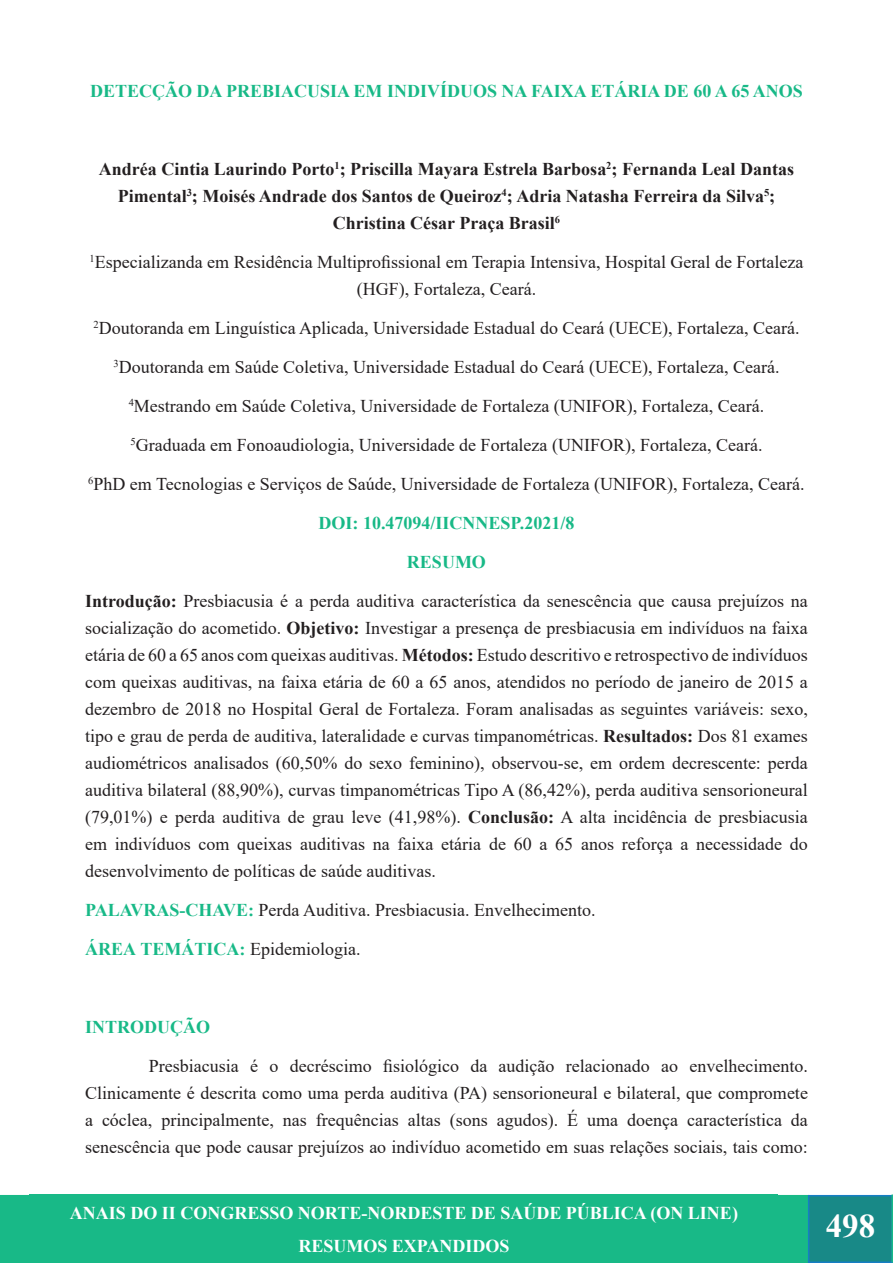
<style>
.page{position:relative;width:893px;height:1263px;background:#fff}
.page>*{position:absolute;margin:0;border:0;box-sizing:border-box;transform-origin:0 0}
.t1{font:700 33px "Times New Roman";color:#fff}
.t2{font:18px/27px "Times New Roman";color:#231f20;text-align:justify}
.t3{font:700 18px/27px "Times New Roman";color:#231f20;text-align:center}
.t4{font:700 18px "Times New Roman";color:#18b987}
.t5{font:700 18px/33px "Times New Roman";color:#fff;text-align:center}
.s1{font-weight:700}
.s2{font-weight:700;color:#18b987}
</style>
<div class="page">
<div style="left:0;top:1195px;width:808px;height:68px;background:#18b987"></div>
<div style="left:809px;top:1196px;width:83px;height:66px;background:#188987"></div>
<div style="left:808px;top:1195px;width:85px;height:68px;border:2px solid #167ec4"></div>
<div style="left:30px;top:1195px;width:748px;height:68px;background:#18b987"></div>
<svg style="left:891px;top:1194px;width:2px;height:68px"></svg>
<p class="t4" style="left:90px;top:78px;width:714px">DETECÇÃO DA PREBIACUSIA EM INDIVÍDUOS NA FAIXA ETÁRIA DE 60 A 65 ANOS</p>
<p class="t3" style="left:99px;top:155px;width:697px">Andréa Cintia Laurindo Porto<sup>1</sup>; Priscilla Mayara Estrela Barbosa<sup>2</sup>; Fernanda Leal Dantas<br>Pimental<sup>3</sup>; Moisés Andrade dos Santos de Queiroz<sup>4</sup>; Adria Natasha Ferreira da Silva<sup>5</sup>;<br>Christina César Praça Brasil<sup>6</sup></p>
<p class="t2" style="left:89px;top:248px;width:715px;text-align:center"><sup>1</sup>Especializanda em Residência Multiprofissional em Terapia Intensiva, Hospital Geral de Fortaleza (HGF), Fortaleza, Ceará.</p>
<p class="t2" style="left:93px;top:314px;width:708px"><sup>2</sup>Doutoranda em Linguística Aplicada, Universidade Estadual do Ceará (UECE), Fortaleza, Ceará.</p>
<p class="t2" style="left:113px;top:353px;width:668px"><sup>3</sup>Doutoranda em Saúde Coletiva, Universidade Estadual do Ceará (UECE), Fortaleza, Ceará.</p>
<p class="t2" style="left:129px;top:392px;width:637px"><sup>4</sup>Mestrando em Saúde Coletiva, Universidade de Fortaleza (UNIFOR), Fortaleza, Ceará.</p>
<p class="t2" style="left:130px;top:431px;width:634px"><sup>5</sup>Graduada em Fonoaudiologia, Universidade de Fortaleza (UNIFOR), Fortaleza, Ceará.</p>
<p class="t2" style="left:88px;top:470px;width:718px"><sup>6</sup>PhD em Tecnologias e Serviços de Saúde, Universidade de Fortaleza (UNIFOR), Fortaleza, Ceará.</p>
<p class="t4" style="left:319px;top:510px;width:257px">DOI: 10.47094/IICNNESP.2021/8</p>
<p class="t4" style="left:407px;top:549px;width:81px">RESUMO</p>
<p class="t2" style="left:85px;top:587px;width:724px"><span class="s1">Introdução:</span> Presbiacusia é a perda auditiva característica da senescência que causa prejuízos na socialização do acometido. <span class="s1">Objetivo:</span> Investigar a presença de presbiacusia em indivíduos na faixa etária de 60 a 65 anos com queixas auditivas. <span class="s1">Métodos:</span> Estudo descritivo e retrospectivo de indivíduos com queixas auditivas, na faixa etária de 60 a 65 anos, atendidos no período de janeiro de 2015 a dezembro de 2018 no Hospital Geral de Fortaleza. Foram analisadas as seguintes variáveis: sexo, tipo e grau de perda de auditiva, lateralidade e curvas timpanométricas. <span class="s1">Resultados:</span> Dos 81 exames audiométricos analisados (60,50% do sexo feminino), observou-se, em ordem decrescente: perda auditiva bilateral (88,90%), curvas timpanométricas Tipo A (86,42%), perda auditiva sensorioneural (79,01%) e perda auditiva de grau leve (41,98%). <span class="s1">Conclusão:</span> A alta incidência de presbiacusia em indivíduos com queixas auditivas na faixa etária de 60 a 65 anos reforça a necessidade do desenvolvimento de políticas de saúde auditivas.</p>
<p class="t2" style="left:85px;top:896px;width:512px"><span class="s2">PALAVRAS-CHAVE:</span> Perda Auditiva. Presbiacusia. Envelhecimento.</p>
<p class="t2" style="left:85px;top:935px;width:277px"><span class="s2">ÁREA TEMÁTICA:</span> Epidemiologia.</p>
<p class="t4" style="left:85px;top:1014px;width:126px">INTRODUÇÃO</p>
<p class="t2" style="left:85px;top:1052px;width:724px;text-indent:64px">Presbiacusia é o decréscimo fisiológico da audição relacionado ao envelhecimento.<br>Clinicamente é descrita como uma perda auditiva (PA) sensorioneural e bilateral, que compromete a cóclea, principalmente, nas frequências altas (sons agudos). É uma doença característica da senescência que pode causar prejuízos ao indivíduo acometido em suas relações sociais, tais como:</p>
<p class="t5" style="left:70px;top:1195px;width:669px">ANAIS DO II CONGRESSO NORTE-NORDESTE DE SAÚDE PÚBLICA (ON LINE)<br>RESUMOS EXPANDIDOS</p>
<h1 class="t1" style="left:826px;top:1202px;width:51px">498</h1>
</div>
